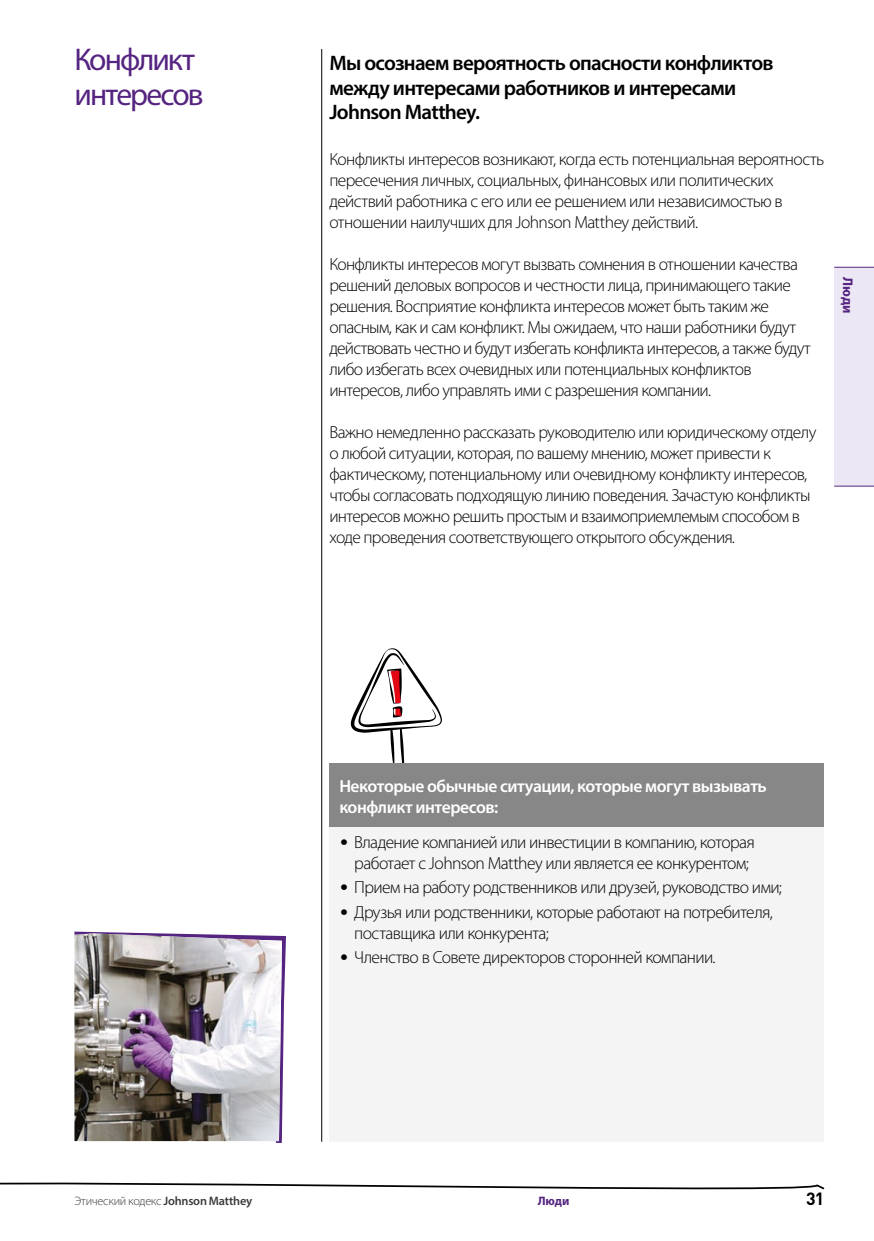
<style>
.page{position:relative;width:874px;height:1241px;background:#fff}
.page>*{position:absolute;margin:0;border:0;box-sizing:border-box;transform-origin:0 0}
.t1{font:31.5px/35px "Myriad Pro";letter-spacing:-.06em;color:#552481}
.t2{font:600 21px/24.5px "Myriad Pro";letter-spacing:-.035em;color:#000}
.t3{font:300 17.5px/21px "Myriad Pro";letter-spacing:-.035em;color:#000}
.t4{font:600 17.5px/21px "Myriad Pro";letter-spacing:-.025em;color:#fff}
.t5{font:700 17.5px "DIN";color:#000}
.t6{font:700 14px "Myriad Pro";color:#552481}
.t7{font:300 12.25px "Myriad Pro";letter-spacing:-.025em;color:#3c3c3b}
.t8{font:700 12.25px "Myriad Pro";color:#552481}
.s1{font-family:"DIN";font-weight:400}
.s2{font-weight:600}
</style>
<div class="page">
<div style="left:329px;top:826px;width:494px;height:315px;background:#f4f4f4"></div>
<svg style="left:350px;top:648px;width:91px;height:115px"></svg>
<svg style="left:74px;top:931px;width:212px;height:212px"></svg>
<img style="left:74px;top:933px;width:208px;height:207px">
<hr style="left:321px;top:49px;width:1px;height:1092px;background:#000">
<div style="left:329px;top:763px;width:494px;height:63px;background:#878787"></div>
<svg style="left:0;top:1182px;width:823px;height:8px"></svg>
<div style="left:833px;top:267px;width:40px;height:219px;background:#ece7f4"></div>
<hr style="left:833px;top:267px;width:40px;height:1px;background:#552481">
<hr style="left:833px;top:486px;width:40px;height:1px;background:#552481">
<h1 class="t1" style="left:74px;top:42px;width:130px">Конфликт интересов</h1>
<p class="t2" style="left:329px;top:50px;width:445px">Мы осознаем вероятность опасности конфликтов между интересами работников и интересами<br>Johnson Matthey.</p>
<p class="t3" style="left:329px;top:148px;width:496px">Конфликты интересов возникают, когда есть потенциальная вероятность пересечения личных, социальных, финансовых или политических действий работника с его или ее решением или независимостью в отношении наилучших для Johnson Matthey действий.</p>
<p class="t3" style="left:329px;top:253px;width:483px">Конфликты интересов могут вызвать сомнения в отношении качества решений деловых вопросов и честности лица, принимающего такие решения. Восприятие конфликта интересов может быть таким же опасным, как и сам конфликт. Мы ожидаем, что наши работники будут действовать честно и будут избегать конфликта интересов, а также будут либо избегать всех очевидных или потенциальных конфликтов интересов, либо управлять ими с разрешения компании.</p>
<p class="t3" style="left:329px;top:421px;width:488px">Важно немедленно рассказать руководителю или юридическому отделу о любой ситуации, которая, по вашему мнению, может привести к фактическому, потенциальному или очевидному конфликту интересов, чтобы согласовать подходящую линию поведения. Зачастую конфликты интересов можно решить простым и взаимоприемлемым способом в ходе проведения соответствующего открытого обсуждения.</p>
<p class="t6" style="left:856px;top:277px;width:38px;rotate:90deg">Люди</p>
<p class="t4" style="left:339px;top:775px;width:429px">Некоторые обычные ситуации, которые могут вызывать конфликт интересов:</p>
<p class="t3" style="left:339px;top:831px;width:416px;text-align:center"><span class="s1">•</span> Владение компанией или инвестиции в компанию, которая работает с Johnson Matthey или является ее конкурентом;</p>
<p class="t3" style="left:339px;top:876px;width:444px"><span class="s1">•</span> Прием на работу родственников или друзей, руководство ими;</p>
<p class="t3" style="left:354px;top:901px;width:420px;text-indent:-15px"><span class="s1">•</span> Друзья или родственники, которые работают на потребителя, поставщика или конкурента;</p>
<p class="t3" style="left:339px;top:946px;width:377px"><span class="s1">•</span> Членство в Совете директоров сторонней компании.</p>
<p class="t7" style="left:74px;top:1193px;width:179px">Этический кодекс <span class="s2">Johnson Matthey</span></p>
<p class="t8" style="left:537px;top:1192px;width:33px">Люди</p>
<p class="t5" style="left:805px;top:1186px;width:20px">31</p>
</div>
